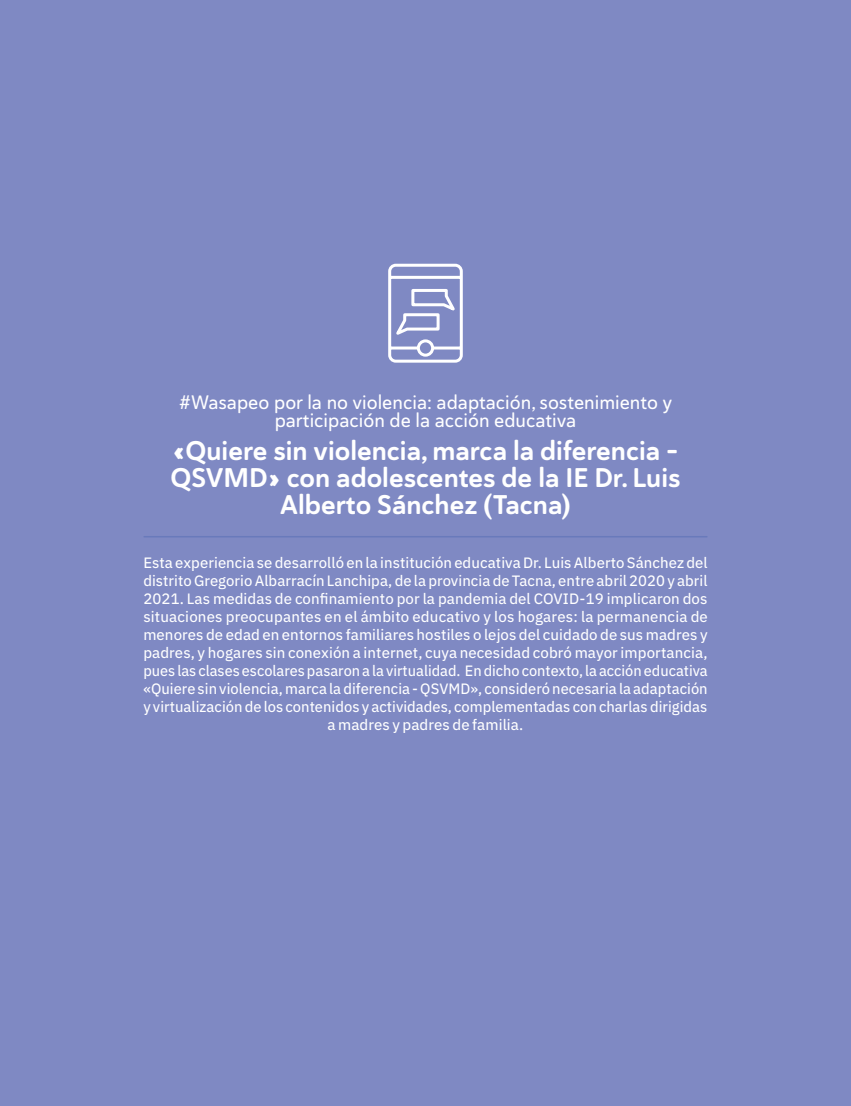
<style>
.page{position:relative;width:851px;height:1106px;background:#fff}
.page>*{position:absolute;margin:0;border:0;box-sizing:border-box;transform-origin:0 0}
.t1{font:27px/27px "Haboro Soft Nor Bol";color:#fff;text-align:center}
.t2{font:19.5px/18px "Haboro Soft Nor Med";color:#fff;text-align:center}
.t3{font:15px/18px "IBM Plex Sans Text";letter-spacing:.005em;color:#fff;text-align:center}
</style>
<div class="page">
<div style="left:0;top:0;width:850px;height:1106px;background:#7f89c3"></div>
<hr style="left:144px;top:536px;width:562px;height:1px;background:#697abb">
<svg style="left:388px;top:263px;width:75px;height:100px"></svg>
<h2 class="t2" style="left:179px;top:392px;width:494px">#Wasapeo por la no violencia: adaptación, sostenimiento y participación de la acción educativa</h2>
<h1 class="t1" style="left:170px;top:437px;width:511px">«Quiere sin violencia, marca la diferencia -<br>QSVMD» con adolescentes de la IE Dr. Luis<br>Alberto Sánchez (Tacna)</h1>
<p class="t3" style="left:143px;top:552px;width:566px">Esta experiencia se desarrolló en la institución educativa Dr. Luis Alberto Sánchez del distrito Gregorio Albarracín Lanchipa, de la provincia de Tacna, entre abril 2020 y abril 2021. Las medidas de confinamiento por la pandemia del COVID-19 implicaron dos situaciones preocupantes en el ámbito educativo y los hogares: la permanencia de menores de edad en entornos familiares hostiles o lejos del cuidado de sus madres y padres, y hogares sin conexión a internet, cuya necesidad cobró mayor importancia, pues las clases escolares pasaron a la virtualidad. En dicho contexto, la acción educativa «Quiere sin violencia, marca la diferencia - QSVMD», consideró necesaria la adaptación y virtualización de los contenidos y actividades, complementadas con charlas dirigidas a madres y padres de familia.</p>
</div>
